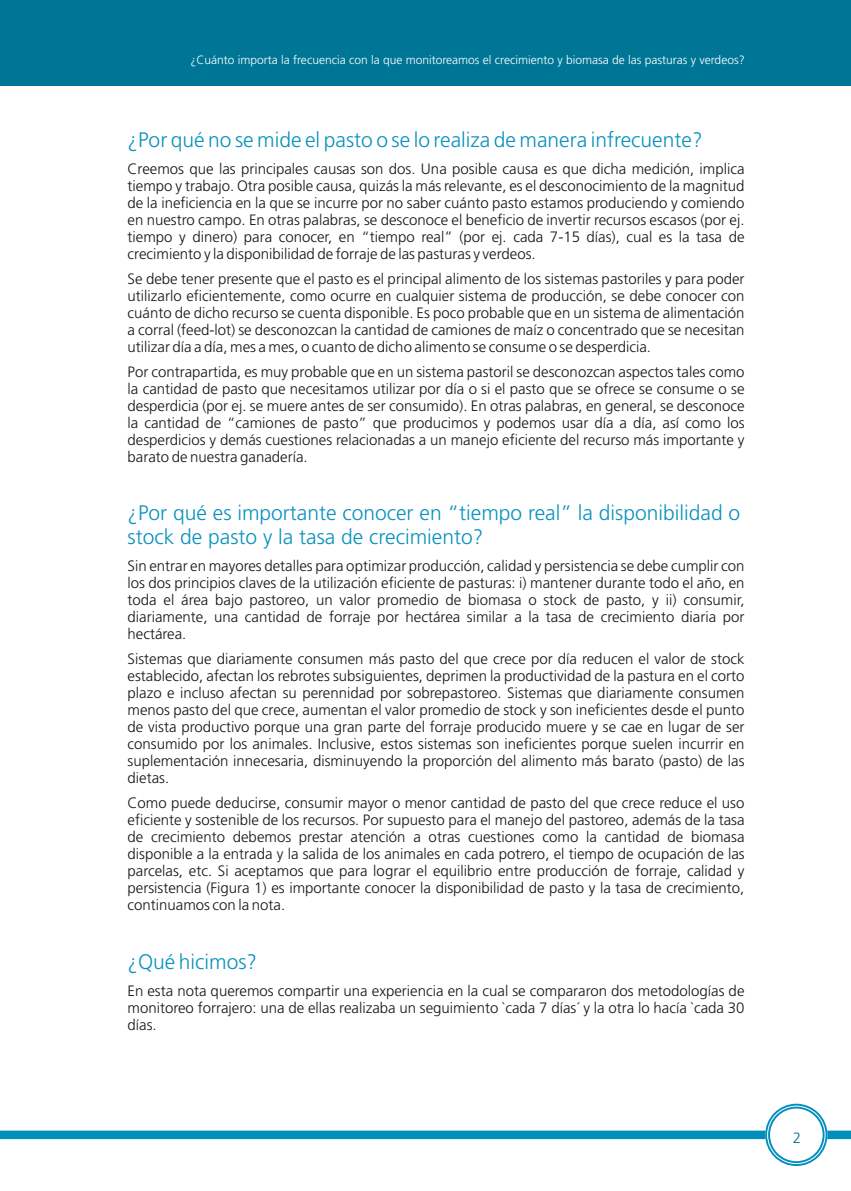
<style>
.page{position:relative;width:851px;height:1191px;background:#fff}
.page>*{position:absolute;margin:0;border:0;box-sizing:border-box;transform-origin:0 0}
.t1{font:21px/23.7px "Frutiger Light A";color:#0b92be}
.t2{font:15px/17px "Frutiger Light A";color:#151616;text-align:justify}
.t3{font:15px "Frutiger Light A";color:#007696}
.t4{font:12px "Frutiger Light A";color:#fff}
</style>
<div class="page">
<svg style="left:0;top:1103px;width:850px;height:63px"></svg>
<div style="left:0;top:0;width:850px;height:85px;background:#007696"></div>
<p class="t4" style="left:190px;top:54px;width:555px">¿Cuánto importa la frecuencia con la que monitoreamos el crecimiento y biomasa de las pasturas y verdeos?</p>
<h1 class="t1" style="left:128px;top:129px;width:576px">¿Por qué no se mide el pasto o se lo realiza de manera infrecuente?</h1>
<p class="t2" style="left:128px;top:161px;width:618px">Creemos que las principales causas son dos. Una posible causa es que dicha medición, implica tiempo y trabajo. Otra posible causa, quizás la más relevante, es el desconocimiento de la magnitud de la ineficiencia en la que se incurre por no saber cuánto pasto estamos produciendo y comiendo en nuestro campo. En otras palabras, se desconoce el beneficio de invertir recursos escasos (por ej. tiempo y dinero) para conocer, en “tiempo real” (por ej. cada 7-15 días), cual es la tasa de crecimiento y la disponibilidad de forraje de las pasturas y verdeos.</p>
<p class="t2" style="left:128px;top:271px;width:618px">Se debe tener presente que el pasto es el principal alimento de los sistemas pastoriles y para poder utilizarlo eficientemente, como ocurre en cualquier sistema de producción, se debe conocer con cuánto de dicho recurso se cuenta disponible. Es poco probable que en un sistema de alimentación a corral (feed-lot) se desconozcan la cantidad de camiones de maíz o concentrado que se necesitan utilizar día a día, mes a mes, o cuanto de dicho alimento se consume o se desperdicia.</p>
<p class="t2" style="left:127px;top:364px;width:618px">Por contrapartida, es muy probable que en un sistema pastoril se desconozcan aspectos tales como la cantidad de pasto que necesitamos utilizar por día o si el pasto que se ofrece se consume o se desperdicia (por ej. se muere antes de ser consumido). En otras palabras, en general, se desconoce la cantidad de “camiones de pasto” que producimos y podemos usar día a día, así como los desperdicios y demás cuestiones relacionadas a un manejo eficiente del recurso más importante y barato de nuestra ganadería.</p>
<h1 class="t1" style="left:127px;top:502px;width:614px">¿Por qué es importante conocer en “tiempo real” la disponibilidad o stock de pasto y la tasa de crecimiento?</h1>
<p class="t2" style="left:127px;top:558px;width:618px">Sin entrar en mayores detalles para optimizar producción, calidad y persistencia se debe cumplir con los dos principios claves de la utilización eficiente de pasturas: i) mantener durante todo el año, en toda el área bajo pastoreo, un valor promedio de biomasa o stock de pasto, y ii) consumir, diariamente, una cantidad de forraje por hectárea similar a la tasa de crecimiento diaria por hectárea.</p>
<p class="t2" style="left:127px;top:651px;width:618px">Sistemas que diariamente consumen más pasto del que crece por día reducen el valor de stock establecido, afectan los rebrotes subsiguientes, deprimen la productividad de la pastura en el corto plazo e incluso afectan su perennidad por sobrepastoreo. Sistemas que diariamente consumen menos pasto del que crece, aumentan el valor promedio de stock y son ineficientes desde el punto de vista productivo porque una gran parte del forraje producido muere y se cae en lugar de ser consumido por los animales. Inclusive, estos sistemas son ineficientes porque suelen incurrir en suplementación innecesaria, disminuyendo la proporción del alimento más barato (pasto) de las dietas.</p>
<p class="t2" style="left:127px;top:795px;width:618px">Como puede deducirse, consumir mayor o menor cantidad de pasto del que crece reduce el uso eficiente y sostenible de los recursos. Por supuesto para el manejo del pastoreo, además de la tasa de crecimiento debemos prestar atención a otras cuestiones como la cantidad de biomasa disponible a la entrada y la salida de los animales en cada potrero, el tiempo de ocupación de las parcelas, etc. Si aceptamos que para lograr el equilibrio entre producción de forraje, calidad y persistencia (Figura 1) es importante conocer la disponibilidad de pasto y la tasa de crecimiento, continuamos con la nota.</p>
<h1 class="t1" style="left:127px;top:950px;width:131px">¿Qué hicimos?</h1>
<p class="t2" style="left:127px;top:983px;width:618px">En esta nota queremos compartir una experiencia en la cual se compararon dos metodologías de monitoreo forrajero: una de ellas realizaba un seguimiento `cada 7 días´ y la otra lo hacía `cada 30 días.</p>
<p class="t3" style="left:792px;top:1131px;width:10px">2</p>
</div>
